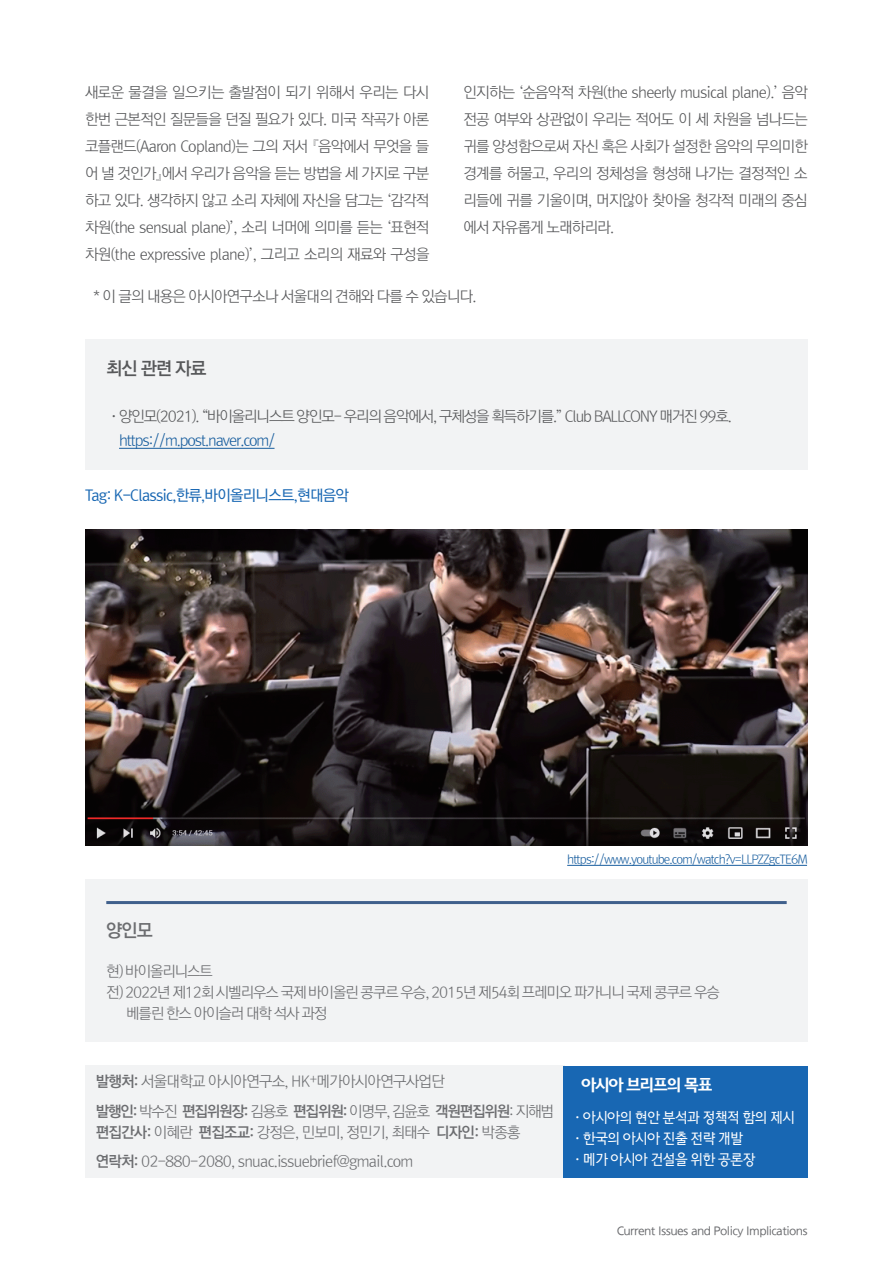
<style>
.page{position:relative;width:893px;height:1263px;background:#fff}
.page>*{position:absolute;margin:0;border:0;box-sizing:border-box;transform-origin:0 0}
.t1{font:18px "Rix Go B";color:#57585a}
.t2{font:18px "Rix Go B";color:#6c6d70}
.t3{font:16.5px "Rix J Go B";letter-spacing:-.075em;color:#fff}
.t4{font:15px/27px "Rix Go L";letter-spacing:-.05em;color:#57585a;text-align:justify}
.t5{font:15px/29.5px "Rix Go L";letter-spacing:-.05em;color:#6c6d70}
.t6{font:15px/24px "Rix Go L";letter-spacing:-.075em;color:#57585a}
.t7{font:15px "Rix Gulim L";letter-spacing:-.075em;color:#6c6d70}
.t8{font:15px "Rix Go B";letter-spacing:-.075em;color:#6c6d70}
.t9{font:15px "Rix Go M";letter-spacing:-.05em;color:#1867b3}
.t10{font:14.7px/21px "Rix J Go L";letter-spacing:-.075em;color:#fff}
.t11{font:12px "Rix Go L";letter-spacing:-.075em;color:#175d9e}
.t12{font:12px "Rix J Go L";letter-spacing:-.05em;color:#6c6d70}
.s1{font-family:"Rix Go M"}
.s2{color:#175d9e}
.s3{font-family:"Rix Go B"}
.s4{font-family:"Rix Go L"}
</style>
<div class="page">
<div style="left:85px;top:339px;width:723px;height:131px;background:#f2f3f4"></div>
<hr style="left:119px;top:448px;width:155px;height:1px;background:#175d9e">
<div style="left:85px;top:879px;width:723px;height:163px;background:#f2f3f4"></div>
<hr style="left:106px;top:901px;width:681px;height:3px;background:#40608c">
<div style="left:85px;top:1066px;width:479px;height:112px;background:#f2f3f4"></div>
<div style="left:563px;top:1066px;width:245px;height:112px;background:#1867b3"></div>
<img style="left:85px;top:529px;width:723px;height:316px">
<hr style="left:567px;top:865px;width:240px;height:1px;background:#175d9e">
<p class="t4" style="left:85px;top:78px;width:346px">새로운 물결을 일으키는 출발점이 되기 위해서 우리는 다시 한번 근본적인 질문들을 던질 필요가 있다. 미국 작곡가 아론 코플랜드(Aaron Copland)는 그의 저서 『음악에서 무엇을 들 어 낼 것인가』에서 우리가 음악을 듣는 방법을 세 가지로 구분 하고 있다. 생각하지 않고 소리 자체에 자신을 담그는 ‘감각적 차원(the sensual plane)’, 소리 너머에 의미를 듣는 ‘표현적 차원(the expressive plane)’, 그리고 소리의 재료와 구성을</p>
<p class="t4" style="left:463px;top:78px;width:346px">인지하는 ‘순음악적 차원(the sheerly musical plane).’ 음악 전공 여부와 상관없이 우리는 적어도 이 세 차원을 넘나드는 귀를 양성함으로써 자신 혹은 사회가 설정한 음악의 무의미한 경계를 허물고, 우리의 정체성을 형성해 나가는 결정적인 소 리들에 귀를 기울이며, 머지않아 찾아올 청각적 미래의 중심 에서 자유롭게 노래하리라.</p>
<p class="t4" style="left:94px;top:282px;width:385px">* 이 글의 내용은 아시아연구소나 서울대의 견해와 다를 수 있습니다.</p>
<p class="t1" style="left:106px;top:357px;width:102px">최신 관련 자료</p>
<p class="t6" style="left:119px;top:404px;width:614px;text-indent:-9px"><span class="s1">·</span> 양인모(2021). “바이올리니스트 양인모- 우리의 음악에서, 구체성을 획득하기를.” Club BALLCONY 매거진 99호. <span class="s2">https://m.post.naver.com/</span></p>
<p class="t9" style="left:85px;top:485px;width:265px">Tag: K-Classic,한류,바이올리니스트,현대음악</p>
<p class="t11" style="left:567px;top:851px;width:242px">https://www.youtube.com/watch?v=LLPZZgcTE6M</p>
<p class="t2" style="left:106px;top:918px;width:48px">양인모</p>
<p class="t7" style="left:106px;top:963px;width:108px">현) 바이올리니스트</p>
<p class="t7" style="left:106px;top:984px;width:615px">전) 2022년 제12회 시벨리우스 국제 바이올린 콩쿠르 우승, 2015년 제54회 프레미오 파가니니 국제 콩쿠르 우승</p>
<p class="t7" style="left:126px;top:1005px;width:203px">베를린 한스 아이슬러 대학 석사 과정</p>
<p class="t5" style="left:96px;top:1066px;width:351px"><span class="s3">발행처:</span> 서울대학교 아시아연구소, HK<sup>+</sup>메가아시아연구사업단</p>
<p class="t8" style="left:96px;top:1101px;width:460px">발행인: <span class="s4">박수진</span> 편집위원장: <span class="s4">김용호</span> 편집위원: <span class="s4">이명무, 김윤호</span> 객원편집위원<span class="s4">: 지해범</span></p>
<p class="t5" style="left:96px;top:1117px;width:426px"><span class="s3">편집간사:</span> 이혜란 <span class="s3">편집조교:</span> 강정은, 민보미, 정민기, 최태수 <span class="s3">디자인:</span> 박종홍 <span class="s3">연락처:</span> 02-880-2080, snuac.issuebrief@gmail.com</p>
<p class="t3" style="left:581px;top:1076px;width:133px">아시아 브리프의 목표</p>
<p class="t10" style="left:574px;top:1107px;width:223px">· 아시아의 현안 분석과 정책적 함의 제시 · 한국의 아시아 진출 전략 개발<br>· 메가 아시아 건설을 위한 공론장</p>
<p class="t12" style="left:617px;top:1224px;width:193px">Current Issues and Policy Implications</p>
</div>
